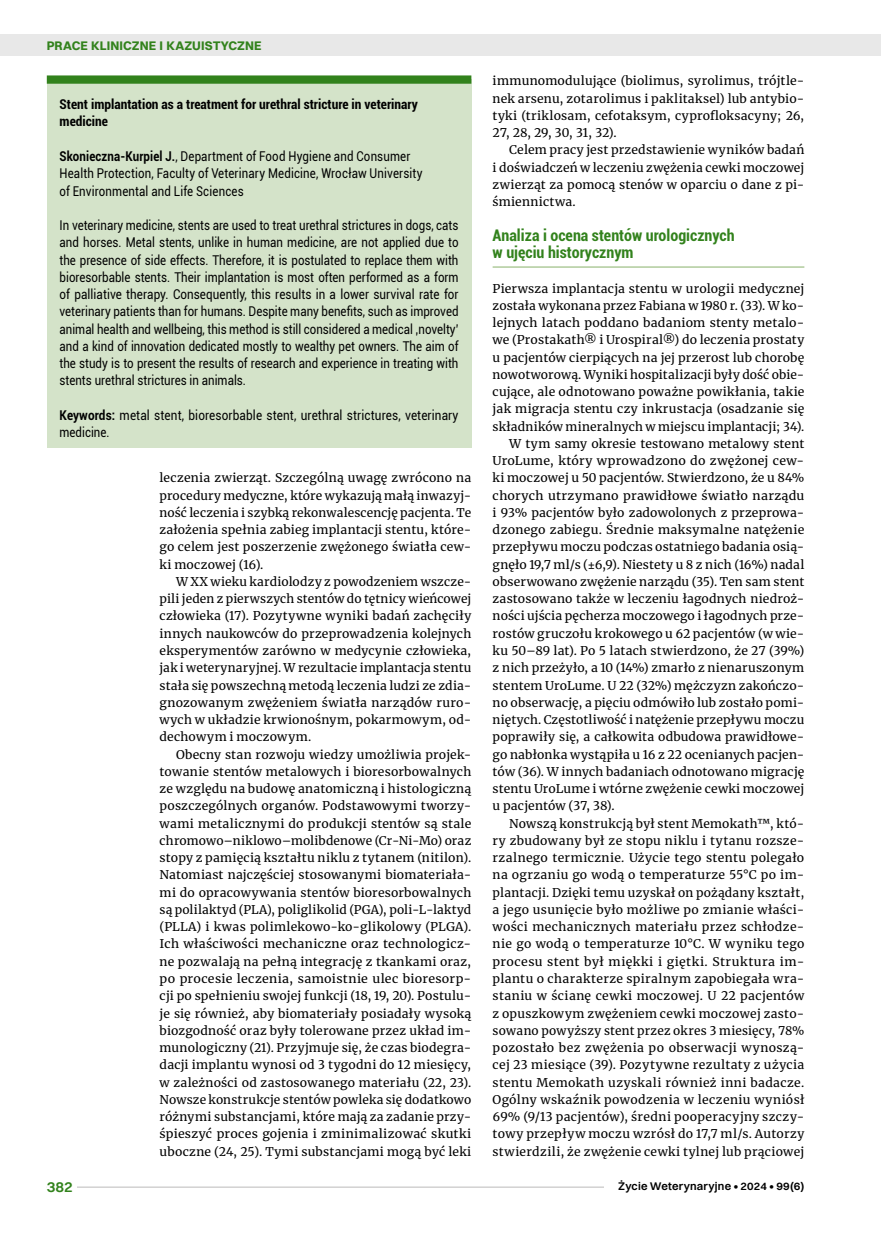
<style>
.page{position:relative;width:881px;height:1234px;background:#fff}
.page>*{position:absolute;margin:0;border:0;box-sizing:border-box;transform-origin:0 0}
.t1{font:700 condensed 16.05px/17.2px "Roboto";color:#32821c}
.t2{font:600 15px "Switzer";color:#32821c}
.t3{font:13.5px/17.2px "Roboto";letter-spacing:.01em;color:#000;scale:.85 1}
.t4{font:13.5px/17.2px "Roboto";letter-spacing:.01em;color:#000;scale:.87 1}
.t5{font:700 condensed 13.5px/17.2px "Roboto";color:#000}
.t6{font:700 12.6px "Switzer";letter-spacing:.005em;color:#32821c}
.t7{font:12px/17.2px "Merriweather";letter-spacing:.02em;color:#000;text-align:justify}
.t8{font:600 11.25px "Switzer";letter-spacing:.015em;color:#000}
.s1{font-weight:700}
</style>
<div class="page">
<hr style="left:492px;top:266px;width:312px;height:1px;background:#96ba7b">
<div style="left:47px;top:80px;width:424px;height:368px;background:#d4e3c9"></div>
<div style="left:47px;top:75px;width:424px;height:9px;background:#32821c"></div>
<div style="left:0;top:35px;width:880px;height:21px;background:#e8e8e8"></div>
<hr style="left:47px;top:1186px;width:565px;height:1px;background:#d2d1d1">
<div style="left:47px;top:1178px;width:30px;height:15px;background:#fff"></div>
<div style="left:604px;top:1180px;width:200px;height:13px;background:#fff"></div>
<p class="t6" style="left:47px;top:37px;width:216px">PRACE KLINICZNE I KAZUISTYCZNE</p>
<p class="t5" style="left:60px;top:95px;width:359px">Stent implantation as a treatment for urethral stricture in veterinary medicine</p>
<p class="t3" style="left:60px;top:147px;width:428px"><span class="s1">Skonieczna-Kurpiel J.</span>, Department of Food Hygiene and Consumer<br>Health Protection, Faculty of Veterinary Medicine, Wrocław University of Environmental and Life Sciences</p>
<p class="t3" style="left:60px;top:216px;width:471px;text-align:justify">In veterinary medicine, stents are used to treat urethral strictures in dogs, cats and horses. Metal stents, unlike in human medicine, are not applied due to the presence of side effects. Therefore, it is postulated to replace them with bioresorbable stents. Their implantation is most often performed as a form of palliative therapy. Consequently, this results in a lower survival rate for veterinary patients than for humans. Despite many benefits, such as improved animal health and wellbeing, this method is still considered a medical ‚novelty’ and a kind of innovation dedicated mostly to wealthy pet owners. The aim of the study is to present the results of research and experience in treating with stents urethral strictures in animals.</p>
<p class="t4" style="left:60px;top:406px;width:460px"><span class="s1">Keywords:</span> metal stent, bioresorbable stent, urethral strictures, veterinary medicine.</p>
<p class="t7" style="left:159px;top:469px;width:313px">leczenia zwierząt. Szczególną uwagę zwrócono na procedury medyczne, które wykazują małą inwazyj&shy;ność leczenia i szybką rekonwalescencję pacjenta. Te założenia spełnia zabieg implantacji stentu, które&shy;go celem jest poszerzenie zwężonego światła cew&shy;ki moczowej (16).</p>
<p class="t7" style="left:159px;top:572px;width:313px;text-indent:16px">W XX wieku kardiolodzy z powodzeniem wszcze&shy;pili jeden z pierwszych stentów do tętnicy wieńcowej człowieka (17). Pozytywne wyniki badań zachęciły innych naukowców do przeprowadzenia kolejnych eksperymentów zarówno w medycynie człowieka, jak i weterynaryjnej. W rezultacie implantacja stentu stała się powszechną metodą leczenia ludzi ze zdia&shy;gnozowanym zwężeniem światła narządów ruro&shy;wych w układzie krwionośnym, pokarmowym, od&shy;dechowym i moczowym.</p>
<p class="t7" style="left:159px;top:745px;width:313px;text-indent:16px">Obecny stan rozwoju wiedzy umożliwia projek&shy;towanie stentów metalowych i bioresorbowalnych ze względu na budowę anatomiczną i histologiczną poszczególnych organów. Podstawowymi tworzy&shy;wami metalicznymi do produkcji stentów są stale chromowo–niklowo–molibdenowe (Cr-Ni-Mo) oraz stopy z pamięcią kształtu niklu z tytanem (nitilon).<br>Natomiast najczęściej stosowanymi biomateriała&shy;mi do opracowywania stentów bioresorbowalnych są polilaktyd (PLA), poliglikolid (PGA), poli-L-laktyd (PLLA) i kwas polimlekowo-ko-glikolowy (PLGA).<br>Ich właściwości mechaniczne oraz technologicz&shy;ne pozwalają na pełną integrację z tkankami oraz, po procesie leczenia, samoistnie ulec bioresorp&shy;cji po spełnieniu swojej funkcji (18, 19, 20). Postulu&shy;je się również, aby biomateriały posiadały wysoką biozgodność oraz były tolerowane przez układ im&shy;munologiczny (21). Przyjmuje się, że czas biodegra&shy;dacji implantu wynosi od 3 tygodni do 12 miesięcy, w zależności od zastosowanego materiału (22, 23).<br>Nowsze konstrukcje stentów powleka się dodatkowo różnymi substancjami, które mają za zadanie przy&shy;śpieszyć proces gojenia i zminimalizować skutki uboczne (24, 25). Tymi substancjami mogą być leki</p>
<p class="t7" style="left:492px;top:72px;width:313px">immunomodulujące (biolimus, syrolimus, trójtle&shy;nek arsenu, zotarolimus i paklitaksel) lub antybio&shy;tyki (triklosam, cefotaksym, cyprofloksacyny; 26, 27, 28, 29, 30, 31, 32).</p>
<p class="t7" style="left:492px;top:141px;width:313px;text-indent:16px">Celem pracy jest przedstawienie wyników badań i doświadczeń w leczeniu zwężenia cewki moczowej zwierząt za pomocą stenów w oparciu o dane z pi&shy;śmiennictwa.</p>
<h1 class="t1" style="left:492px;top:226px;width:243px">Analiza i ocena stentów urologicznych w ujęciu historycznym</h1>
<p class="t7" style="left:492px;top:279px;width:313px">Pierwsza implantacja stentu w urologii medycznej</p>
<p class="t7" style="left:492px;top:296px;width:313px">została wykonana przez Fabiana w 1980 r. (33). W ko-</p>
<p class="t7" style="left:492px;top:313px;width:313px">lejnych latach poddano badaniom stenty metalo-</p>
<p class="t7" style="left:492px;top:331px;width:313px">we (Prostakath® i Urospiral®) do leczenia prostaty</p>
<p class="t7" style="left:492px;top:348px;width:313px">u pacjentów cierpiących na jej przerost lub chorobę</p>
<p class="t7" style="left:492px;top:365px;width:313px">nowotworową. Wyniki hospitalizacji były dość obie-</p>
<p class="t7" style="left:492px;top:382px;width:313px">cujące, ale odnotowano poważne powikłania, takie</p>
<p class="t7" style="left:492px;top:400px;width:313px">jak migracja stentu czy inkrustacja (osadzanie się</p>
<p class="t7" style="left:492px;top:417px;width:313px">składników mineralnych w miejscu implantacji; 34).</p>
<p class="t7" style="left:509px;top:434px;width:296px">W tym samy okresie testowano metalowy stent</p>
<p class="t7" style="left:492px;top:451px;width:313px">UroLume, który wprowadzono do zwężonej cew-</p>
<p class="t7" style="left:492px;top:469px;width:313px">ki moczowej u 50 pacjentów. Stwierdzono, że u 84%</p>
<p class="t7" style="left:492px;top:486px;width:313px">chorych utrzymano prawidłowe światło narządu</p>
<p class="t7" style="left:492px;top:503px;width:313px">i 93% pacjentów było zadowolonych z przeprowa-</p>
<p class="t7" style="left:492px;top:520px;width:313px">dzonego zabiegu. Średnie maksymalne natężenie</p>
<p class="t7" style="left:492px;top:538px;width:313px">przepływu moczu podczas ostatniego badania osią-</p>
<p class="t7" style="left:492px;top:555px;width:313px">gnęło 19,7 ml/s (±6,9). Niestety u 8 z nich (16%) nadal</p>
<p class="t7" style="left:492px;top:572px;width:313px">obserwowano zwężenie narządu (35). Ten sam stent</p>
<p class="t7" style="left:492px;top:589px;width:313px">zastosowano także w leczeniu łagodnych niedroż-</p>
<p class="t7" style="left:492px;top:607px;width:313px">ności ujścia pęcherza moczowego i łagodnych prze-</p>
<p class="t7" style="left:492px;top:624px;width:313px">rostów gruczołu krokowego u 62 pacjentów (w wie-</p>
<p class="t7" style="left:492px;top:641px;width:313px">ku 50–89 lat). Po 5 latach stwierdzono, że 27 (39%)</p>
<p class="t7" style="left:492px;top:658px;width:313px">z nich przeżyło, a 10 (14%) zmarło z nienaruszonym</p>
<p class="t7" style="left:492px;top:676px;width:313px">stentem UroLume. U 22 (32%) mężczyzn zakończo-</p>
<p class="t7" style="left:492px;top:693px;width:313px">no obserwację, a pięciu odmówiło lub zostało pomi-</p>
<p class="t7" style="left:492px;top:710px;width:313px">niętych. Częstotliwość i natężenie przepływu moczu</p>
<p class="t7" style="left:492px;top:727px;width:313px">poprawiły się, a całkowita odbudowa prawidłowe-</p>
<p class="t7" style="left:492px;top:745px;width:313px">go nabłonka wystąpiła u 16 z 22 ocenianych pacjen-</p>
<p class="t7" style="left:492px;top:762px;width:313px">tów (36). W innych badaniach odnotowano migrację</p>
<p class="t7" style="left:492px;top:779px;width:313px">stentu UroLume i wtórne zwężenie cewki moczowej</p>
<p class="t7" style="left:492px;top:796px;width:123px">u pacjentów (37, 38).</p>
<p class="t7" style="left:509px;top:814px;width:296px">Nowszą konstrukcją był stent Memokath™, któ-</p>
<p class="t7" style="left:492px;top:831px;width:313px">ry zbudowany był ze stopu niklu i tytanu rozsze-</p>
<p class="t7" style="left:492px;top:848px;width:313px">rzalnego termicznie. Użycie tego stentu polegało</p>
<p class="t7" style="left:492px;top:865px;width:313px">na ogrzaniu go wodą o temperaturze 55°C po im-</p>
<p class="t7" style="left:492px;top:883px;width:313px">plantacji. Dzięki temu uzyskał on pożądany kształt,</p>
<p class="t7" style="left:492px;top:900px;width:313px">a jego usunięcie było możliwe po zmianie właści-</p>
<p class="t7" style="left:492px;top:917px;width:313px">wości mechanicznych materiału przez schłodze-</p>
<p class="t7" style="left:492px;top:934px;width:313px">nie go wodą o temperaturze 10°C. W wyniku tego</p>
<p class="t7" style="left:492px;top:952px;width:313px">procesu stent był miękki i giętki. Struktura im-</p>
<p class="t7" style="left:492px;top:969px;width:313px">plantu o charakterze spiralnym zapobiegała wra-</p>
<p class="t7" style="left:492px;top:986px;width:313px">staniu w ścianę cewki moczowej. U 22 pacjentów</p>
<p class="t7" style="left:492px;top:1003px;width:313px">z opuszkowym zwężeniem cewki moczowej zasto-</p>
<p class="t7" style="left:492px;top:1021px;width:313px">sowano powyższy stent przez okres 3 miesięcy, 78%</p>
<p class="t7" style="left:492px;top:1038px;width:313px">pozostało bez zwężenia po obserwacji wynoszą-</p>
<p class="t7" style="left:492px;top:1055px;width:313px">cej 23 miesiące (39). Pozytywne rezultaty z użycia</p>
<p class="t7" style="left:492px;top:1072px;width:313px">stentu Memokath uzyskali również inni badacze.</p>
<p class="t7" style="left:492px;top:1090px;width:313px">Ogólny wskaźnik powodzenia w leczeniu wyniósł</p>
<p class="t7" style="left:492px;top:1107px;width:313px">69% (9/13 pacjentów), średni pooperacyjny szczy-</p>
<p class="t7" style="left:492px;top:1124px;width:313px">towy przepływ moczu wzrósł do 17,7 ml/s. Autorzy</p>
<p class="t7" style="left:492px;top:1141px;width:313px">stwierdzili, że zwężenie cewki tylnej lub prąciowej</p>
<p class="t2" style="left:47px;top:1177px;width:27px">382</p>
<p class="t8" style="left:618px;top:1179px;width:187px">Życie Weterynaryjne • 2024 • 99(6)</p>
</div>
